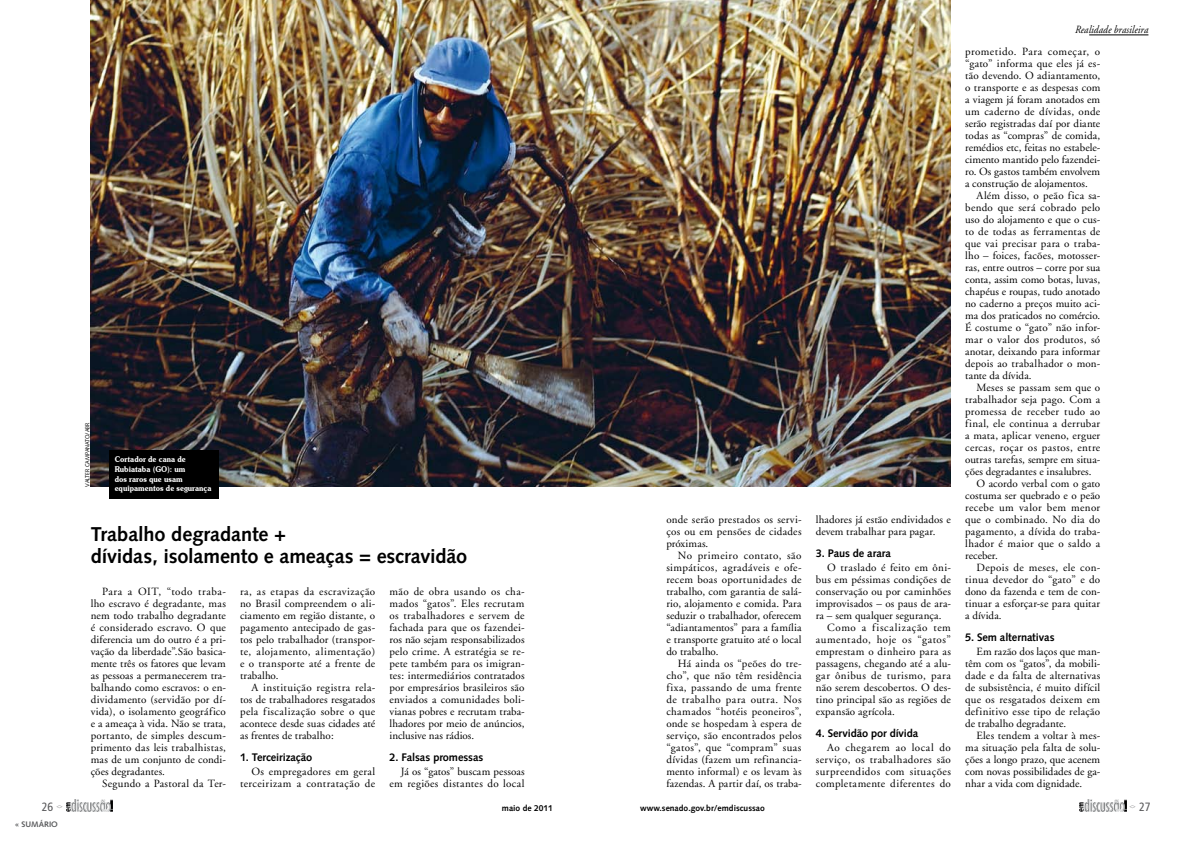
<style>
.page{position:relative;width:1191px;height:842px;background:#fff}
.page>*{position:absolute;margin:0;border:0;box-sizing:border-box;transform-origin:0 0}
.t1{font:700 20px/22.2px "Syntax";letter-spacing:-.005em;color:#000}
.t2{font:condensed 12px "Frutiger";color:#58585a}
.t3{font:11px/12px "Adobe Garamond";letter-spacing:.02em;color:#000;text-align:justify}
.t4{font:700 11px "Syntax";letter-spacing:-.005em;color:#000}
.t5{font:11px "Adobe Garamond";color:#000}
.t6{font:11px "Adobe Garamond";letter-spacing:.045em;color:#000}
.t7{font:11px "Adobe Garamond";letter-spacing:.05em;color:#000}
.t8{font:11px "Adobe Garamond";letter-spacing:.065em;color:#000}
.t9{font:italic 11px "Adobe Garamond";letter-spacing:.005em;color:#000;scale:.9 1}
.t10{font:700 8.5px "Syntax";color:#000}
.t11{font:600 8px/9.6px "Souvenir IT Cby BT";color:#fff;scale:.9 1}
.t12{font:700 8px "Syntax";color:#58595b}
.t13{font:6px "Syntax";letter-spacing:-.015em;color:#000;scale:.9 1}
</style>
<div class="page">
<img style="left:91px;top:0;width:859px;height:487px">
<div style="left:109px;top:451px;width:110px;height:48px;background:#000"></div>
<img style="left:66px;top:800px;width:47px;height:11px">
<img style="left:1079px;top:800px;width:47px;height:11px">
<hr style="left:1089px;top:35px;width:59px;height:1px;background:#000">
<p class="t13" style="left:84px;top:487px;width:71px;rotate:-90deg">Valter Campanato/ABr</p>
<p class="t11" style="left:115px;top:454px;width:109px">Cortador de cana de<br>Rubiataba (GO): um<br>dos raros que usam equipamentos de segurança</p>
<h1 class="t1" style="left:91px;top:523px;width:378px">Trabalho degradante +<br>dívidas, isolamento e ameaças = escravidão</h1>
<p class="t3" style="left:91px;top:585px;width:137px;text-indent:11px">Para a OIT, “todo traba&shy;lho escravo é degradante, mas nem todo trabalho degradante é considerado escravo. O que diferencia um do outro é a pri&shy;vação da liberdade”.São basica&shy;mente três os fatores que levam as pessoas a permanecerem tra&shy;balhando como escravos: o en&shy;dividamento (servidão por dí&shy;vida), o isolamento geográfico e a ameaça à vida. Não se trata, portanto, de simples descum&shy;primento das leis trabalhistas, mas de um conjunto de condi&shy;ções degradantes.</p>
<p class="t3" style="left:102px;top:777px;width:125px">Segundo a Pastoral da Ter-</p>
<p class="t3" style="left:240px;top:585px;width:137px">ra, as etapas da escravização no Brasil compreendem o ali&shy;ciamento em região distante, o pagamento antecipado de gas&shy;tos pelo trabalhador (transpor&shy;te, alojamento, alimentação) e o transporte até a frente de trabalho.</p>
<p class="t3" style="left:240px;top:681px;width:137px;text-indent:11px">A instituição registra rela&shy;tos de trabalhadores resgatados pela fiscalização sobre o que acontece desde suas cidades até as frentes de trabalho:</p>
<p class="t4" style="left:240px;top:750px;width:74px">1. Terceirização</p>
<p class="t3" style="left:240px;top:765px;width:137px;text-align:right">Os empregadores em geral terceirizam a contratação de</p>
<p class="t3" style="left:389px;top:585px;width:137px">mão de obra usando os cha&shy;mados “gatos”. Eles recrutam os trabalhadores e servem de fachada para que os fazendei&shy;ros não sejam responsabilizados pelo crime. A estratégia se re&shy;pete também para os imigran&shy;tes: intermediários contratados por empresários brasileiros são enviados a comunidades boli&shy;vianas pobres e recrutam traba&shy;lhadores por meio de anúncios, inclusive nas rádios.</p>
<p class="t4" style="left:389px;top:750px;width:96px">2. Falsas promessas</p>
<p class="t3" style="left:389px;top:765px;width:137px;text-align:right">Já os “gatos” buscam pessoas em regiões distantes do local</p>
<p class="t3" style="left:666px;top:513px;width:137px">onde serão prestados os servi&shy;ços ou em pensões de cidades próximas.</p>
<p class="t3" style="left:666px;top:549px;width:137px;text-indent:11px">No primeiro contato, são simpáticos, agradáveis e ofe&shy;recem boas oportunidades de trabalho, com garantia de salá&shy;rio, alojamento e comida. Para seduzir o trabalhador, oferecem “adiantamentos” para a família e transporte gratuito até o local do trabalho.</p>
<p class="t3" style="left:666px;top:657px;width:137px;text-indent:11px">Há ainda os “peões do tre&shy;cho”, que não têm residência fixa, passando de uma frente de trabalho para outra. Nos chamados “hotéis peoneiros”, onde se hospedam à espera de serviço, são encontrados pelos “gatos”, que “compram” suas dívidas (fazem um refinancia&shy;mento informal) e os levam às fazendas. A partir daí, os traba-</p>
<p class="t3" style="left:815px;top:513px;width:137px">lhadores já estão endividados e devem trabalhar para pagar.</p>
<p class="t4" style="left:815px;top:546px;width:77px">3. Paus de arara</p>
<p class="t3" style="left:827px;top:561px;width:125px">O traslado é feito em ôni-</p>
<p class="t3" style="left:815px;top:573px;width:137px">bus em péssimas condições de</p>
<p class="t3" style="left:815px;top:585px;width:137px">conservação ou por caminhões</p>
<p class="t3" style="left:815px;top:597px;width:137px">improvisados – os paus de ara-</p>
<p class="t3" style="left:815px;top:609px;width:127px">ra – sem qualquer segurança.</p>
<p class="t8" style="left:827px;top:621px;width:125px">Como a fiscalização tem</p>
<p class="t6" style="left:815px;top:633px;width:137px">aumentado, hoje os “gatos”</p>
<p class="t3" style="left:815px;top:645px;width:137px">emprestam o dinheiro para as</p>
<p class="t3" style="left:815px;top:657px;width:137px">passagens, chegando até a alu-</p>
<p class="t7" style="left:815px;top:669px;width:137px">gar ônibus de turismo, para</p>
<p class="t3" style="left:815px;top:681px;width:137px">não serem descobertos. O des-</p>
<p class="t3" style="left:815px;top:693px;width:137px">tino principal são as regiões de</p>
<p class="t3" style="left:815px;top:705px;width:81px">expansão agrícola.</p>
<p class="t4" style="left:815px;top:726px;width:104px">4. Servidão por dívida</p>
<p class="t3" style="left:815px;top:741px;width:137px;text-indent:11px">Ao chegarem ao local do serviço, os trabalhadores são surpreendidos com situações completamente diferentes do</p>
<p class="t9" style="left:1075px;top:24px;width:83px">Realidade brasileira</p>
<p class="t3" style="left:965px;top:45px;width:137px">prometido. Para começar, o “gato” informa que eles já es&shy;tão devendo. O adiantamento, o transporte e as despesas com a viagem já foram anotados em um caderno de dívidas, onde serão registradas daí por diante todas as “compras” de comida, remédios etc, feitas no estabele&shy;cimento mantido pelo fazendei&shy;ro. Os gastos também envolvem a construção de alojamentos.</p>
<p class="t3" style="left:965px;top:189px;width:137px;text-indent:11px">Além disso, o peão fica sa&shy;bendo que será cobrado pelo uso do alojamento e que o cus&shy;to de todas as ferramentas de que vai precisar para o traba&shy;lho – foices, facões, motosser&shy;ras, entre outros – corre por sua conta, assim como botas, luvas, chapéus e roupas, tudo anotado no caderno a preços muito aci&shy;ma dos praticados no comércio.<br>É costume o “gato” não infor&shy;mar o valor dos produtos, só anotar, deixando para informar depois ao trabalhador o mon&shy;tante da dívida.</p>
<p class="t3" style="left:976px;top:381px;width:125px">Meses se passam sem que o</p>
<p class="t3" style="left:965px;top:393px;width:137px">trabalhador seja pago. Com a</p>
<p class="t3" style="left:965px;top:405px;width:137px">promessa de receber tudo ao</p>
<p class="t3" style="left:965px;top:417px;width:137px">final, ele continua a derrubar</p>
<p class="t3" style="left:965px;top:429px;width:137px">a mata, aplicar veneno, erguer</p>
<p class="t3" style="left:965px;top:441px;width:137px">cercas, roçar os pastos, entre</p>
<p class="t3" style="left:965px;top:453px;width:137px">outras tarefas, sempre em situa-</p>
<p class="t3" style="left:965px;top:465px;width:128px">ções degradantes e insalubres.</p>
<p class="t3" style="left:976px;top:477px;width:125px">O acordo verbal com o gato</p>
<p class="t3" style="left:965px;top:489px;width:137px">costuma ser quebrado e o peão</p>
<p class="t3" style="left:965px;top:501px;width:137px">recebe um valor bem menor</p>
<p class="t3" style="left:965px;top:513px;width:137px">que o combinado. No dia do</p>
<p class="t3" style="left:965px;top:525px;width:137px">pagamento, a dívida do traba-</p>
<p class="t3" style="left:965px;top:537px;width:137px">lhador é maior que o saldo a</p>
<p class="t5" style="left:965px;top:549px;width:34px">receber.</p>
<p class="t3" style="left:976px;top:561px;width:125px">Depois de meses, ele con-</p>
<p class="t3" style="left:965px;top:573px;width:137px">tinua devedor do “gato” e do</p>
<p class="t5" style="left:965px;top:585px;width:137px">dono da fazenda e tem de con-</p>
<p class="t3" style="left:965px;top:597px;width:137px">tinuar a esforçar-se para quitar</p>
<p class="t3" style="left:965px;top:609px;width:38px">a dívida.</p>
<p class="t4" style="left:965px;top:631px;width:91px">5. Sem alternativas</p>
<p class="t3" style="left:965px;top:645px;width:137px;text-indent:11px">Em razão dos laços que man&shy;têm com os “gatos”, da mobili&shy;dade e da falta de alternativas de subsistência, é muito difícil que os resgatados deixem em definitivo esse tipo de relação de trabalho degradante.</p>
<p class="t3" style="left:965px;top:729px;width:137px;text-indent:11px">Eles tendem a voltar à mes&shy;ma situação pela falta de solu&shy;ções a longo prazo, que acenem com novas possibilidades de ga&shy;nhar a vida com dignidade.</p>
<p class="t2" style="left:42px;top:800px;width:13px">26</p>
<p class="t10" style="left:502px;top:803px;width:53px">maio de 2011</p>
<p class="t10" style="left:640px;top:803px;width:126px">www.senado.gov.br/emdiscussao</p>
<p class="t2" style="left:1139px;top:800px;width:13px">27</p>
<p class="t12" style="left:15px;top:820px;width:45px">« SUMÁRIO</p>
</div>
